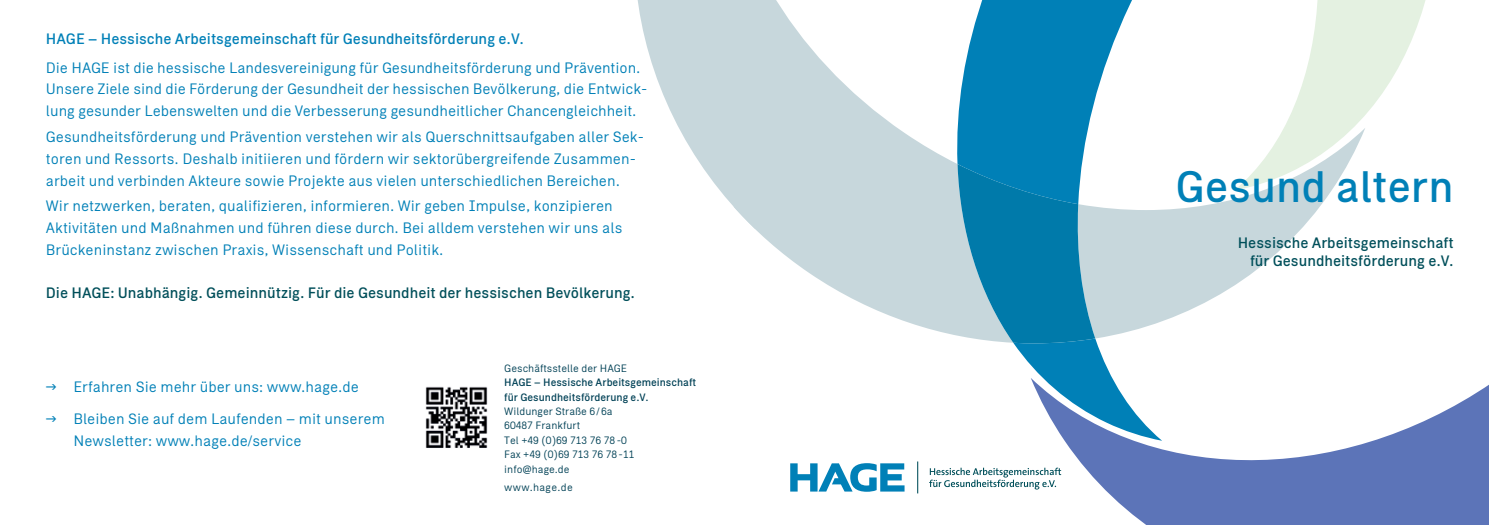
<style>
.page{position:relative;width:1489px;height:525px;background:#fff}
.page>*{position:absolute;margin:0;border:0;box-sizing:border-box;transform-origin:0 0}
.t1{font:500 43.75px "Zimmer";color:#0080b7}
.t2{font:15px/21.9px "Zimmer";color:#0080b7}
.t3{font:500 15px/17.5px "Zimmer";color:#004f5a;text-align:right}
.t4{font:500 15px "Zimmer";color:#0080b7}
.t5{font:10.62px/14.4px "Zimmer";color:#004156}
.t6{font:500 10.62px/14.4px "Zimmer";color:#004156}
.t7{font:10.62px "Zimmer";letter-spacing:.03em;color:#004156}
</style>
<div class="page">
<svg style="left:637px;top:0;width:96px;height:206px"></svg>
<img style="left:425px;top:386px;width:63px;height:62px">
<svg style="left:1035px;top:385px;width:453px;height:139px;fill:#5c74b8"></svg>
<svg style="left:1013px;top:342px;width:149px;height:98px"></svg>
<svg style="left:733px;top:0;width:599px;height:342px"></svg>
<svg style="left:957px;top:164px;width:138px;height:179px;background:#2f91b8"></svg>
<svg style="left:1233px;top:0;width:193px;height:190px"></svg>
<svg style="left:790px;top:463px;width:114px;height:28px"></svg>
<svg style="left:929px;top:467px;width:132px;height:22px"></svg>
<hr style="left:917px;top:461px;width:1px;height:32px;background:#004f5a">
<p class="t4" style="left:46px;top:29px;width:479px">HAGE – Hessische Arbeitsgemeinschaft für Gesundheitsförderung e.V.</p>
<p class="t2" style="left:46px;top:56px;width:603px">Die HAGE ist die hessische Landesvereinigung für Gesundheitsförderung und Prävention.<br>Unsere Ziele sind die Förderung der Gesundheit der hessischen Bevölkerung, die Entwick&shy;lung gesunder Lebenswelten und die Verbesserung gesundheitlicher Chancengleichheit.</p>
<p class="t2" style="left:46px;top:125px;width:599px">Gesundheitsförderung und Prävention verstehen wir als Querschnittsaufgaben aller Sek&shy;toren und Ressorts. Deshalb initiieren und fördern wir sektorübergreifende Zusammen&shy;arbeit und verbinden Akteure sowie Projekte aus vielen unterschiedlichen Bereichen.</p>
<p class="t2" style="left:46px;top:195px;width:578px">Wir netzwerken, beraten, qualifizieren, informieren. Wir geben Impulse, konzipieren<br>Aktivitäten und Maßnahmen und führen diese durch. Bei alldem verstehen wir uns als<br>Brückeninstanz zwischen Praxis, Wissenschaft und Politik.</p>
<p class="t3" style="left:46px;top:283px;width:590px">Die HAGE: Unabhängig. Gemeinnützig. Für die Gesundheit der hessischen Bevölkerung.</p>
<p class="t2" style="left:73px;top:370px;width:313px;line-height:32.5px">Erfahren Sie mehr über uns: www.hage.de<br>Bleiben Sie auf dem Laufenden – mit unserem</p>
<p class="t2" style="left:73px;top:429px;width:230px">Newsletter: www.hage.de/service</p>
<p class="t5" style="left:504px;top:361px;width:124px">Geschäftsstelle der HAGE</p>
<p class="t6" style="left:504px;top:375px;width:193px">HAGE – Hessische Arbeitsgemeinschaft für Gesundheitsförderung e.V.</p>
<p class="t5" style="left:504px;top:404px;width:132px">Wildunger Straße 6/6a<br>60487 Frankfurt<br>Tel +49 (0)69 713 76 78 -0<br>Fax +49 (0)69 713 76 78 - 11 info@hage.de</p>
<p class="t7" style="left:504px;top:480px;width:70px">www.hage.de</p>
<h1 class="t1" style="left:1175px;top:160px;width:280px">Gesund altern</h1>
<p class="t3" style="left:1237px;top:234px;width:217px">Hessische Arbeitsgemeinschaft für Gesundheitsförderung e.V.</p>
</div>
